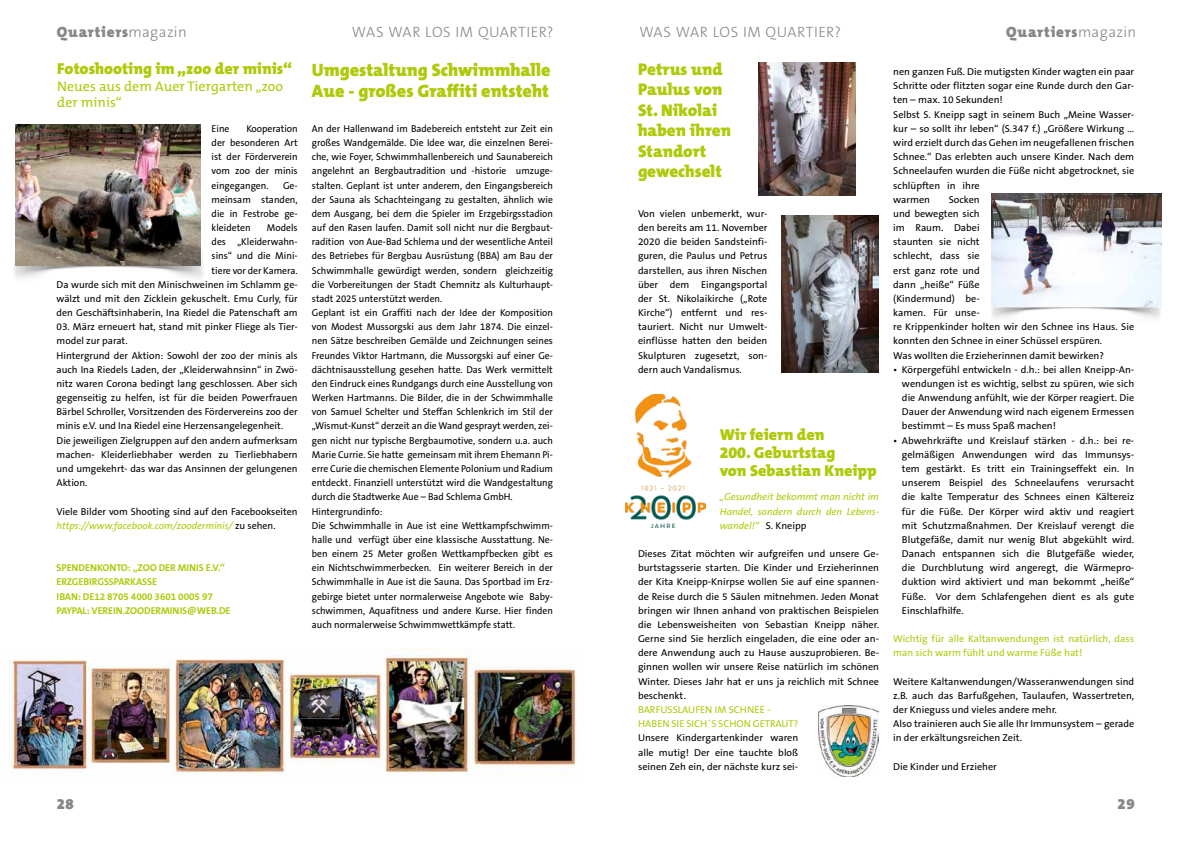
<style>
.page{position:relative;width:1191px;height:842px;background:#fff}
.page>*{position:absolute;margin:0;border:0;box-sizing:border-box;transform-origin:0 0}
.t1{font:900 18px/21.6px "The Mix B9";color:#afca0b}
.t2{font:900 17px/20.4px "The Mix B9";color:#afca0b}
.t3{font:900 16px/18px "The Mix B9";color:#afca0b}
.t4{font:300 15px "The Sans B3";letter-spacing:.03em;color:#878787}
.t5{font:900 15px "The Mix B9";letter-spacing:.05em;color:#878787}
.t6{font:14px/16.8px "The Mix B5 Plain";color:#afca0b}
.t7{font:10px/14.2px "The Sans B5 Plain";color:#000;text-align:justify}
.t8{font:10px/14.2px "The Sans B5 Plain";color:#000;scale:.96 1}
.t9{font:10px/14.2px "The Sans B5 Plain";color:#afca0b}
.t10{font:700 10px/14.2px "The Sans B7";letter-spacing:-.01em;color:#afca0b}
.t11{font:italic 10px/14.2px "The Sans B5 Plain";color:#afca0b;text-align:justify}
.s1{font-family:"The Sans B3";font-weight:300}
.s2{font-style:italic;color:#afca0b}
.s3{font-style:normal;color:#000}
</style>
<div class="page">
<img style="left:14px;top:154px;width:189px;height:125px">
<img style="left:16px;top:124px;width:184px;height:141px">
<img style="left:625px;top:394px;width:80px;height:134px">
<img style="left:818px;top:706px;width:60px;height:71px">
<img style="left:992px;top:208px;width:170px;height:110px">
<img style="left:991px;top:194px;width:170px;height:113px">
<img style="left:9px;top:648px;width:567px;height:127px">
<img style="left:758px;top:62px;width:97px;height:134px">
<img style="left:781px;top:216px;width:97px;height:157px">
<h3 class="t5" style="left:57px;top:24px;width:132px">Quartiers<span class="s1">magazin</span></h3>
<h3 class="t4" style="left:352px;top:24px;width:203px">WAS WAR LOS IM QUARTIER?</h3>
<h3 class="t4" style="left:639px;top:24px;width:203px">WAS WAR LOS IM QUARTIER?</h3>
<h3 class="t5" style="left:1006px;top:24px;width:132px">Quartiers<span class="s1">magazin</span></h3>
<h3 class="t3" style="left:57px;top:60px;width:236px">Fotoshooting im „zoo der minis“</h3>
<h3 class="t6" style="left:57px;top:78px;width:227px">Neues aus dem Auer Tiergarten „zoo der minis“</h3>
<p class="t7" style="left:212px;top:122px;width:19px">Eine</p>
<h1 class="t1" style="left:312px;top:59px;width:240px">Umgestaltung Schwimmhalle<br>Aue - großes Graffiti entsteht</h1>
<h2 class="t2" style="left:638px;top:59px;width:95px">Petrus und<br>Paulus von<br>St. Nikolai haben ihren<br>Standort gewechselt</h2>
<p class="t7" style="left:893px;top:65px;width:242px;text-align:left">nen ganzen Fuß. Die mutigsten Kinder wagten ein paar Schritte oder flitzten sogar eine Runde durch den Gar&shy;ten – max. 10 Sekunden!<br>Selbst S. Kneipp sagt in seinem Buch „Meine Wasser&shy;kur – so sollt ihr leben“ (S.347 f.) „Größere Wirkung … wird erzielt durch das Gehen im neugefallenen frischen Schnee.“ Das erlebten auch unsere Kinder. Nach dem Schneelaufen wurden die Füße nicht abgetrocknet, sie schlüpften in ihre<br>warmen</p>
<p class="t8" style="left:312px;top:122px;width:252px">An der Hallenwand im Badebereich entsteht zur Zeit ein großes Wandgemälde. Die Idee war, die einzelnen Berei&shy;che, wie Foyer, Schwimmhallenbereich und Saunabereich angelehnt an Bergbautradition und -historie umzuge&shy;stalten. Geplant ist unter anderem, den Eingangsbereich der Sauna als Schachteingang zu gestalten, ähnlich wie dem Ausgang, bei dem die Spieler im Erzgebirgsstadion auf den Rasen laufen. Damit soll nicht nur die Bergbaut&shy;radition von Aue-Bad Schlema und der wesentliche Anteil des Betriebes für Bergbau Ausrüstung (BBA) am Bau der Schwimmhalle gewürdigt werden, sondern gleichzeitig die Vorbereitungen der Stadt Chemnitz als Kulturhaupt&shy;stadt 2025 unterstützt werden.<br>Geplant ist ein Graffiti nach der Idee der Komposition von Modest Mussorgski aus dem Jahr 1874. Die einzel&shy;nen Sätze beschreiben Gemälde und Zeichnungen seines Freundes Viktor Hartmann, die Mussorgski auf einer Ge&shy;dächtnisausstellung gesehen hatte. Das Werk vermittelt den Eindruck eines Rundgangs durch eine Ausstellung von Werken Hartmanns. Die Bilder, die in der Schwimmhalle von Samuel Schelter und Steffan Schlenkrich im Stil der „Wismut-Kunst“ derzeit an die Wand gesprayt werden, zei&shy;gen nicht nur typische Bergbaumotive, sondern u.a. auch Marie Currie. Sie hatte gemeinsam mit ihrem Ehemann Pi&shy;erre Curie die chemischen Elemente Polonium und Radium entdeckt. Finanziell unterstützt wird die Wandgestaltung durch die Stadtwerke Aue – Bad Schlema GmbH.<br>Hintergrundinfo:<br>Die Schwimmhalle in Aue ist eine Wettkampfschwimm&shy;halle und verfügt über eine klassische Ausstattung. Ne&shy;ben einem 25 Meter großen Wettkampfbecken gibt es ein Nichtschwimmerbecken. Ein weiterer Bereich in der Schwimmhalle in Aue ist die Sauna. Das Sportbad im Erz&shy;gebirge bietet unter normalerweise Angebote wie Baby&shy;schwimmen, Aquafitness und andere Kurse. Hier finden auch normalerweise Schwimmwettkämpfe statt.</p>
<p class="t7" style="left:212px;top:122px;width:88px;text-indent:35px">Kooperation der besonderen Art ist der Förderverein vom zoo der minis eingegangen.</p>
<p class="t7" style="left:212px;top:178px;width:88px;text-indent:71px">Ge&shy;meinsam standen, die in Festrobe ge&shy;kleideten</p>
<p class="t7" style="left:893px;top:193px;width:242px;text-align:left;text-indent:56px">Socken<br>und bewegten sich<br>im Raum. Dabei<br>staunten sie nicht<br>schlecht, dass sie<br>erst ganz rote und<br>dann „heiße“ Füße<br>(Kindermund) be-<br>kamen. Für unse-<br>re Krippenkinder holten wir den Schnee ins Haus. Sie konnten den Schnee in einer Schüssel erspüren.<br>Was wollten die Erzieherinnen damit bewirken?</p>
<p class="t7" style="left:902px;top:363px;width:234px;text-indent:-9px">• Körpergefühl entwickeln - d.h.: bei allen Kneipp-An&shy;wendungen ist es wichtig, selbst zu spüren, wie sich die Anwendung anfühlt, wie der Körper reagiert. Die Dauer der Anwendung wird nach eigenem Ermessen bestimmt – Es muss Spaß machen!</p>
<p class="t7" style="left:902px;top:433px;width:234px;text-indent:-9px">• Abwehrkräfte und Kreislauf stärken - d.h.: bei re&shy;gelmäßigen Anwendungen wird das Immunsys&shy;tem gestärkt. Es tritt ein Trainingseffekt ein. In unserem Beispiel des Schneelaufens verursacht die kalte Temperatur des Schnees einen Kältereiz für die Füße. Der Körper wird aktiv und reagiert mit Schutzmaßnahmen. Der Kreislauf verengt die Blutgefäße, damit nur wenig Blut abgekühlt wird.<br>Danach entspannen sich die Blutgefäße wieder, die Durchblutung wird angeregt, die Wärmepro&shy;duktion wird aktiviert und man bekommt „heiße“ Füße. Vor dem Schlafengehen dient es als gute Einschlafhilfe.</p>
<p class="t9" style="left:893px;top:632px;width:242px">Wichtig für alle Kaltanwendungen ist natürlich, dass man sich warm fühlt und warme Füße hat!</p>
<p class="t7" style="left:893px;top:674px;width:242px;text-align:left">Weitere Kaltanwendungen/Wasseranwendungen sind z.B. auch das Barfußgehen, Taulaufen, Wassertreten, der Knieguss und vieles andere mehr.<br>Also trainieren auch Sie alle Ihr Immunsystem – gerade in der erkältungsreichen Zeit.</p>
<p class="t7" style="left:893px;top:759px;width:105px">Die Kinder und Erzieher</p>
<p class="t7" style="left:638px;top:207px;width:131px">Von vielen unbemerkt, wur&shy;den bereits am 11. November 2020 die beiden Sandsteinfi&shy;guren, die Paulus und Petrus darstellen, aus ihren Nischen über dem Eingangsportal der St. Nikolaikirche („Rote Kirche“) entfernt und res&shy;tauriert. Nicht nur Umwelt&shy;einflüsse hatten den beiden Skulpturen zugesetzt, son&shy;dern auch Vandalismus.</p>
<p class="t7" style="left:57px;top:221px;width:243px;text-align:right">Models<br>des „Kleiderwahn-<br>sins“ und die Mini-<br>tiere vor der Kamera.<br>Da wurde sich mit den Minischweinen im Schlamm ge&shy;wälzt und mit den Zicklein gekuschelt. Emu Curly, für den Geschäftsinhaberin, Ina Riedel die Patenschaft am</p>
<p class="t7" style="left:57px;top:320px;width:243px;text-align:left">03. März erneuert hat, stand mit pinker Fliege als Tier&shy;model zur parat.<br>Hintergrund der Aktion: Sowohl der zoo der minis als auch Ina Riedels Laden, der „Kleiderwahnsinn“ in Zwö&shy;nitz waren Corona bedingt lang geschlossen. Aber sich gegenseitig zu helfen, ist für die beiden Powerfrauen Bärbel Schroller, Vorsitzenden des Fördervereins zoo der minis e.V. und Ina Riedel eine Herzensangelegenheit.<br>Die jeweiligen Zielgruppen auf den andern aufmerksam machen- Kleiderliebhaber werden zu Tierliebhabern und umgekehrt- das war das Ansinnen der gelungenen Aktion.</p>
<p class="t7" style="left:57px;top:504px;width:243px">Viele Bilder vom Shooting sind auf den Facebookseiten <span class="s2">https://www.facebook.com/zooderminis/</span> zu sehen.</p>
<p class="t10" style="left:57px;top:561px;width:175px">SPENDENKONTO: „ZOO DER MINIS E.V.“<br>ERZGEBIRGSSPARKASSE<br>IBAN: DE12 8705 4000 3601 0005 97<br>PAYPAL: VEREIN.ZOODERMINIS@WEB.DE</p>
<h3 class="t3" style="left:719px;top:426px;width:158px">Wir feiern den<br>200. Geburtstag<br>von Sebastian Kneipp</h3>
<p class="t11" style="left:719px;top:490px;width:161px">„Gesundheit bekommt man nicht im Handel, sondern durch den Lebens&shy;wandel!“ <span class="s3">S. Kneipp</span></p>
<p class="t7" style="left:638px;top:547px;width:242px">Dieses Zitat möchten wir aufgreifen und unsere Ge&shy;burtstagsserie starten. Die Kinder und Erzieherinnen der Kita Kneipp-Knirpse wollen Sie auf eine spannen&shy;de Reise durch die 5 Säulen mitnehmen. Jeden Monat bringen wir Ihnen anhand von praktischen Beispielen die Lebensweisheiten von Sebastian Kneipp näher.<br>Gerne sind Sie herzlich eingeladen, die eine oder an&shy;dere Anwendung auch zu Hause auszuprobieren. Be&shy;ginnen wollen wir unsere Reise natürlich im schönen Winter. Dieses Jahr hat er uns ja reichlich mit Schnee beschenkt.</p>
<p class="t9" style="left:638px;top:703px;width:162px">BARFUSSLAUFEN IM SCHNEE -<br>HABEN SIE SICH´S SCHON GETRAUT?</p>
<p class="t7" style="left:638px;top:731px;width:162px">Unsere Kindergartenkinder waren alle mutig! Der eine tauchte bloß seinen Zeh ein, der nächste kurz sei-</p>
<h3 class="t5" style="left:57px;top:796px;width:19px">28</h3>
<h3 class="t5" style="left:1117px;top:796px;width:19px">29</h3>
</div>
